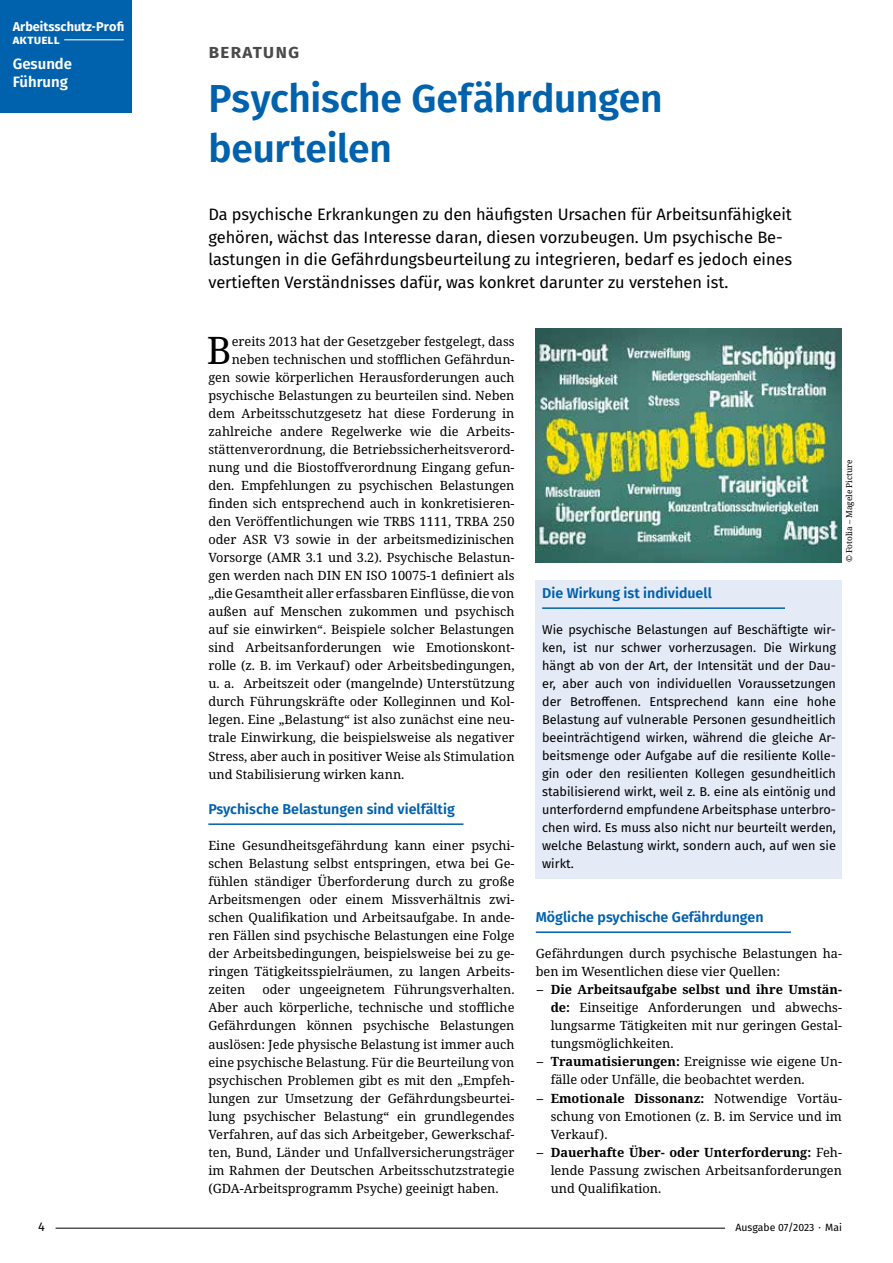
<style>
.page{position:relative;width:893px;height:1263px;background:#fff}
.page>*{position:absolute;margin:0;border:0;box-sizing:border-box;transform-origin:0 0}
.t1{font:600 39px/49.5px "Fira Sans";letter-spacing:-.01em;color:#0061ad}
.t2{font:37.95px "Noto Serif";color:#000}
.t3{font:600 19.5px "Fira Sans";letter-spacing:.05em;color:#4a4a49}
.t4{font:16.5px/22.5px "Fira Sans";letter-spacing:-.005em;color:#000}
.t5{font:600 15px/18px "Fira Sans";color:#fff}
.t6{font:600 14.25px "Fira Sans";color:#0061ad}
.t7{font:12.75px/18px "Noto Serif";color:#000;text-align:justify}
.t8{font:12.75px/18px "Fira Sans";color:#000;text-align:justify}
.t9{font:700 12.75px/12.8px "Fira Sans";letter-spacing:.005em;color:#fff}
.t10{font:10.5px "Fira Sans";color:#000}
.t11{font:8.25px "Noto Serif";color:#000}
.s1{font-weight:700}
</style>
<div class="page">
<hr style="left:56px;top:1228px;width:669px;height:1px;background:#000">
<div style="left:0;top:0;width:132px;height:112px;background:#0061ad"></div>
<hr style="left:64px;top:39px;width:60px;height:1px;background:#fff">
<hr style="left:208px;top:823px;width:255px;height:2px;background:#0061ad">
<hr style="left:536px;top:931px;width:255px;height:2px;background:#0061ad">
<img style="left:536px;top:328px;width:305px;height:234px">
<div style="left:536px;top:580px;width:306px;height:299px;background:#e5eaf7"></div>
<hr style="left:542px;top:607px;width:243px;height:2px;background:#0061ad">
<p class="t9" style="left:13px;top:19px;width:113px">Arbeitsschutz-Profi aktuell</p>
<p class="t5" style="left:13px;top:54px;width:61px">Gesunde<br>Führung</p>
<h3 class="t3" style="left:208px;top:36px;width:91px">Beratung</h3>
<h1 class="t1" style="left:208px;top:72px;width:456px">Psychische Gefährdungen beurteilen</h1>
<p class="t4" style="left:208px;top:203px;width:585px">Da psychische Erkrankungen zu den häufigsten Ursachen für Arbeitsunfähigkeit gehören, wächst das Interesse daran, diesen vorzubeugen. Um psychische Be&shy;lastungen in die Gefährdungsbeurteilung zu integrieren, bedarf es jedoch eines vertieften Verständnisses dafür, was konkret darunter zu verstehen ist.</p>
<h2 class="t2" style="left:207px;top:325px;width:26px">B</h2>
<p class="t7" style="left:232px;top:332px;width:284px">ereits 2013 hat der Gesetzgeber festgelegt, dass</p>
<p class="t7" style="left:232px;top:350px;width:284px">neben technischen und stofflichen Gefährdun-</p>
<p class="t7" style="left:208px;top:368px;width:308px">gen sowie körperlichen Herausforderungen auch</p>
<p class="t7" style="left:208px;top:386px;width:308px">psychische Belastungen zu beurteilen sind. Neben</p>
<p class="t7" style="left:208px;top:404px;width:308px">dem Arbeitsschutzgesetz hat diese Forderung in</p>
<p class="t7" style="left:208px;top:422px;width:308px">zahlreiche andere Regelwerke wie die Arbeits-</p>
<p class="t7" style="left:208px;top:440px;width:308px">stättenverordnung, die Betriebssicherheitsverord-</p>
<p class="t7" style="left:208px;top:458px;width:308px">nung und die Biostoffverordnung Eingang gefun-</p>
<p class="t7" style="left:208px;top:476px;width:308px">den. Empfehlungen zu psychischen Belastungen</p>
<p class="t7" style="left:208px;top:494px;width:308px">finden sich entsprechend auch in konkretisieren-</p>
<p class="t7" style="left:208px;top:512px;width:308px">den Veröffentlichungen wie TRBS 1111, TRBA 250</p>
<p class="t7" style="left:208px;top:530px;width:308px">oder ASR V3 sowie in der arbeitsmedizinischen</p>
<p class="t7" style="left:208px;top:548px;width:308px">Vorsorge (AMR 3.1 und 3.2). Psychische Belastun-</p>
<p class="t7" style="left:208px;top:566px;width:308px">gen werden nach DIN EN ISO 10075-1 definiert als</p>
<p class="t7" style="left:208px;top:584px;width:308px">„die Gesamtheit aller erfassbaren Einflüsse, die von</p>
<p class="t7" style="left:208px;top:602px;width:308px">außen auf Menschen zukommen und psychisch</p>
<p class="t7" style="left:208px;top:620px;width:308px">auf sie einwirken“. Beispiele solcher Belastungen</p>
<p class="t7" style="left:208px;top:638px;width:308px">sind Arbeitsanforderungen wie Emotionskont-</p>
<p class="t7" style="left:208px;top:656px;width:308px">rolle (z. B. im Verkauf) oder Arbeitsbedingungen,</p>
<p class="t7" style="left:208px;top:674px;width:308px">u. a. Arbeitszeit oder (mangelnde) Unterstützung</p>
<p class="t7" style="left:208px;top:692px;width:308px">durch Führungskräfte oder Kolleginnen und Kol-</p>
<p class="t7" style="left:208px;top:710px;width:308px">legen. Eine „Belastung“ ist also zunächst eine neu-</p>
<p class="t7" style="left:208px;top:728px;width:308px">trale Einwirkung, die beispielsweise als negativer</p>
<p class="t7" style="left:208px;top:746px;width:308px">Stress, aber auch in positiver Weise als Stimulation</p>
<p class="t7" style="left:208px;top:764px;width:198px">und Stabilisierung wirken kann.</p>
<p class="t6" style="left:208px;top:798px;width:248px">Psychische Belastungen sind vielfältig</p>
<p class="t7" style="left:208px;top:836px;width:308px">Eine Gesundheitsgefährdung kann einer psychi&shy;schen Belastung selbst entspringen, etwa bei Ge&shy;fühlen ständiger Überforderung durch zu große Arbeitsmengen oder einem Missverhältnis zwi&shy;schen Qualifikation und Arbeitsaufgabe. In ande&shy;ren Fällen sind psychische Belastungen eine Folge der Arbeitsbedingungen, beispielsweise bei zu ge&shy;ringen Tätigkeitsspielräumen, zu langen Arbeits&shy;zeiten</p>
<p class="t7" style="left:208px;top:980px;width:308px;text-indent:54px">oder ungeeignetem Führungsverhalten.<br>Aber auch körperliche, technische und stoffliche Gefährdungen können psychische Belastungen auslösen: Jede physische Belastung ist immer auch eine psychische Belastung. Für die Beurteilung von psychischen Problemen gibt es mit den „Empfeh&shy;lungen zur Umsetzung der Gefährdungsbeurtei&shy;lung psychischer Belastung“ ein grundlegendes Verfahren, auf das sich Arbeitgeber, Gewerkschaf&shy;ten, Bund, Länder und Unfallversicherungsträger im Rahmen der Deutschen Arbeitsschutzstrategie (GDA-Arbeitsprogramm Psyche) geeinigt haben.</p>
<p class="t11" style="left:843px;top:562px;width:104px;rotate:-90deg">© Fotolia – Magele Picture</p>
<p class="t6" style="left:542px;top:582px;width:171px">Die Wirkung ist individuell</p>
<p class="t8" style="left:542px;top:621px;width:295px">Wie psychische Belastungen auf Beschäftigte wir&shy;ken, ist nur schwer vorherzusagen. Die Wirkung hängt ab von der Art, der Intensität und der Dau&shy;er, aber auch von individuellen Voraussetzungen der Betroffenen. Entsprechend kann eine hohe Belastung auf vulnerable Personen gesundheitlich beeinträchtigend wirken, während die gleiche Ar&shy;beitsmenge oder Aufgabe auf die resiliente Kolle&shy;gin oder den resilienten Kollegen gesundheitlich stabilisierend wirkt, weil z. B. eine als eintönig und unterfordernd empfundene Arbeitsphase unterbro&shy;chen wird. Es muss also nicht nur beurteilt werden, welche Belastung wirkt, sondern auch, auf wen sie wirkt.</p>
<p class="t6" style="left:536px;top:906px;width:229px">Mögliche psychische Gefährdungen</p>
<p class="t7" style="left:536px;top:944px;width:308px">Gefährdungen durch psychische Belastungen ha&shy;ben im Wesentlichen diese vier Quellen:</p>
<p class="t7" style="left:551px;top:980px;width:293px;text-indent:-14px"><span class="s1">– Die Arbeitsaufgabe selbst und ihre Umstän&shy;de:</span> Einseitige Anforderungen und abwechs&shy;lungsarme Tätigkeiten mit nur geringen Gestal&shy;tungsmöglichkeiten.</p>
<p class="t7" style="left:551px;top:1052px;width:293px;text-indent:-14px"><span class="s1">– Traumatisierungen:</span> Ereignisse wie eigene Un&shy;fälle oder Unfälle, die beobachtet werden.</p>
<p class="t7" style="left:551px;top:1088px;width:293px;text-indent:-14px"><span class="s1">– Emotionale Dissonanz:</span> Notwendige Vortäu&shy;schung von Emotionen (z. B. im Service und im Verkauf).</p>
<p class="t7" style="left:551px;top:1142px;width:293px;text-indent:-14px"><span class="s1">– Dauerhafte Über- oder Unterforderung:</span> Feh&shy;lende Passung zwischen Arbeitsanforderungen und Qualifikation.</p>
<p class="t8" style="left:38px;top:1217px;width:8px">4</p>
<p class="t10" style="left:735px;top:1219px;width:108px">Ausgabe 07/2023 · Mai</p>
</div>
